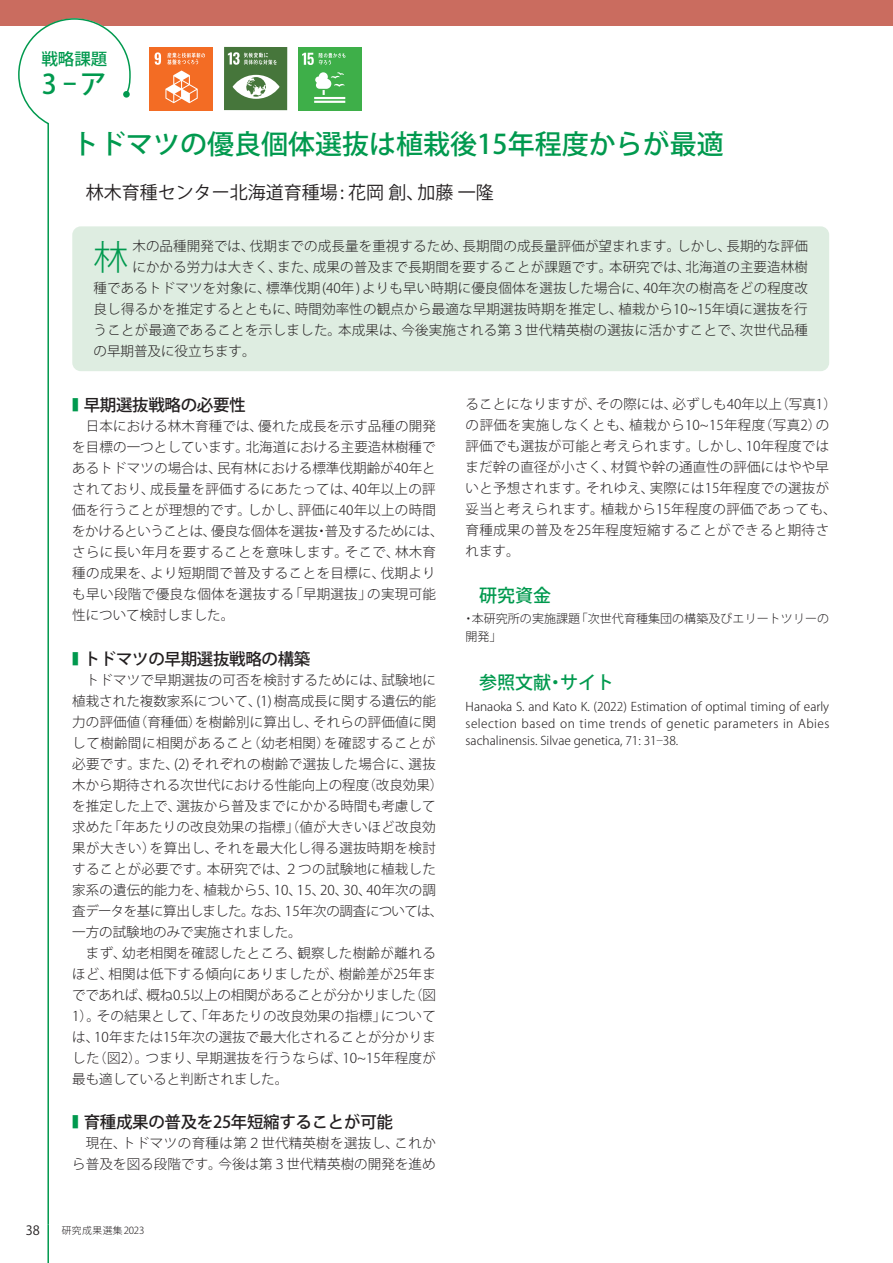
<style>
.page{position:relative;width:893px;height:1263px;background:#fff}
.page>*{position:absolute;margin:0;border:0;box-sizing:border-box;transform-origin:0 0}
.t1{font:300 34.5px "Koz Go Pr 6 N";color:#00994e}
.t2{font:500 27px "Koz Go Pr 6 N";color:#00994e}
.t3{font:18px "Koz Go Pr 6 N";color:#231f20}
.t4{font:500 18px "Koz Go Pr 6 N";color:#00994e}
.t5{font:500 16.5px "Koz Go Pr 6 N";letter-spacing:-.02em;color:#231f20}
.t6{font:500 16.5px "Koz Go Pr 6 N";color:#00994e}
.t7{font:300 13.5px/21px "Koz Go Pr 6 N";letter-spacing:.015em;color:#231f20}
.t8{font:12.75px "Koz Go Pr 6 N";color:#231f20}
.t9{font:300 12px/17.2px "Koz Go Pr 6 N";letter-spacing:.005em;color:#231f20}
.t10{font:300 9.75px "Koz Go Pr 6 N";letter-spacing:.05em;color:#231f20}
.s1{color:#00994e}
</style>
<div class="page">
<div style="left:0;top:0;width:893px;height:26px;background:#ca6c5f"></div>
<svg style="left:18px;top:18px;width:113px;height:106px"></svg>
<div style="left:123px;top:91px;width:7px;height:7px;background:#00994e;border-radius:50%"></div>
<hr style="left:47px;top:123px;width:2px;height:1101px;background:#00994e">
<div style="left:149px;top:47px;width:64px;height:64px;background:#f36c24"></div>
<svg style="left:155px;top:52px;width:6px;height:13px"></svg>
<svg style="left:165px;top:71px;width:33px;height:32px"></svg>
<svg style="left:167px;top:53px;width:38px;height:11px"></svg>
<div style="left:298px;top:47px;width:64px;height:63px;background:#3eaf49"></div>
<hr style="left:314px;top:97px;width:31px;height:2px;background:#fff">
<hr style="left:314px;top:101px;width:31px;height:2px;background:#fff">
<svg style="left:315px;top:72px;width:30px;height:23px"></svg>
<svg style="left:302px;top:53px;width:43px;height:12px"></svg>
<svg style="left:224px;top:47px;width:64px;height:64px"></svg>
<div style="left:224px;top:47px;width:63px;height:63px;background:#46763b"></div>
<svg style="left:233px;top:75px;width:47px;height:24px"></svg>
<svg style="left:228px;top:52px;width:49px;height:13px"></svg>
<div style="left:72px;top:226px;width:757px;height:145px;background:#deede1;border-radius:9px"></div>
<hr style="left:47px;top:1224px;width:2px;height:39px;background:#00994e">
<p class="t6" style="left:41px;top:50px;width:67px">戦略課題</p>
<h2 class="t2" style="left:42px;top:68px;width:67px">3 -ア</h2>
<h2 class="t2" style="left:72px;top:129px;width:653px">トドマツの優良個体選抜は植栽後15年程度からが最適</h2>
<h3 class="t3" style="left:86px;top:182px;width:410px">林木育種センター北海道育種場 : 花岡 創、加藤 一隆</h3>
<h1 class="t1" style="left:94px;top:237px;width:36px">林</h1>
<p class="t7" style="left:132px;top:236px;width:677px">木の品種開発では、伐期までの成長量を重視するため、長期間の成長量評価が望まれます。しかし、長期的な評価</p>
<p class="t7" style="left:132px;top:257px;width:677px">にかかる労力は大きく、また、成果の普及まで長期間を要することが課題です。本研究では、北海道の主要造林樹</p>
<p class="t7" style="left:94px;top:278px;width:716px">種であるトドマツを対象に、標準伐期 (40年 ) よりも早い時期に優良個体を選抜した場合に、40年次の樹高をどの程度改</p>
<p class="t7" style="left:94px;top:299px;width:716px">良し得るかを推定するとともに、時間効率性の観点から最適な早期選抜時期を推定し、植栽から10~15年頃に選抜を行</p>
<p class="t7" style="left:94px;top:320px;width:716px">うことが最適であることを示しました。本成果は、今後実施される第３世代精英樹の選抜に活かすことで、次世代品種</p>
<p class="t7" style="left:94px;top:341px;width:163px">の早期普及に役立ちます。</p>
<p class="t5" style="left:72px;top:396px;width:175px"><span class="s1">■</span> 早期選抜戦略の必要性</p>
<p class="t7" style="left:72px;top:416px;width:373px;text-indent:14px">日本における林木育種では、優れた成長を示す品種の開発を目標の一つとしています。北海道における主要造林樹種であるトドマツの場合は、民有林における標準伐期齢が40年とされており、成長量を評価するにあたっては、40年以上の評価を行うことが理想的です。しかし、評価に40年以上の時間をかけるということは、優良な個体を選抜・普及するためには、さらに長い年月を要することを意味します。そこで、林木育種の成果を、より短期間で普及することを目標に、伐期よりも早い段階で優良な個体を選抜する「早期選抜」の実現可能性について検討しました。</p>
<p class="t5" style="left:72px;top:649px;width:240px"><span class="s1">■</span> トドマツの早期選抜戦略の構築</p>
<p class="t7" style="left:72px;top:669px;width:373px;text-indent:14px">トドマツで早期選抜の可否を検討するためには、試験地に植栽された複数家系について、(1) 樹高成長に関する遺伝的能力の評価値（育種価）を樹齢別に算出し、それらの評価値に関して樹齢間に相関があること（幼老相関）を確認することが必要です。また、(2)それぞれの樹齢で選抜した場合に、選抜木から期待される次世代における性能向上の程度（改良効果）を推定した上で、選抜から普及までにかかる時間も考慮して求めた「年あたりの改良効果の指標」（値が大きいほど改良効果が大きい）を算出し、それを最大化し得る選抜時期を検討することが必要です。本研究では、２つの試験地に植栽した家系の遺伝的能力を、植栽から5、10、15、20、30、40年次の調査データを基に算出しました。なお、15年次の調査については、一方の試験地のみで実施されました。</p>
<p class="t7" style="left:72px;top:942px;width:365px;text-align:justify;text-indent:14px">まず、幼老相関を確認したところ、観察した樹齢が離れるほど、相関は低下する傾向にありましたが、樹齢差が25年までであれば、概ね0.5以上の相関があることが分かりました（図1）。その結果として、「年あたりの改良効果の指標」については、10年または15年次の選抜で最大化されることが分かりました（図2）。つまり、早期選抜を行うならば、10~15年程度が最も適していると判断されました。</p>
<p class="t5" style="left:72px;top:1113px;width:322px"><span class="s1">■</span> 育種成果の普及を25年短縮することが可能</p>
<p class="t7" style="left:72px;top:1133px;width:365px;text-align:right">現在、トドマツの育種は第２世代精英樹を選抜し、これから普及を図る段階です。今後は第３世代精英樹の開発を進め</p>
<p class="t8" style="left:26px;top:1223px;width:16px">38</p>
<p class="t10" style="left:62px;top:1224px;width:84px">研究成果選集2023</p>
<p class="t7" style="left:466px;top:393px;width:373px">ることになりますが、その際には、必ずしも40年以上（写真1）の評価を実施しなくとも、植栽から10~15年程度（写真2）の評価でも選抜が可能と考えられます。しかし、10年程度ではまだ幹の直径が小さく、材質や幹の通直性の評価にはやや早いと予想されます。それゆえ、実際には15年程度での選抜が妥当と考えられます。植栽から15年程度の評価であっても、育種成果の普及を25年程度短縮することができると期待されます。</p>
<h3 class="t4" style="left:479px;top:585px;width:73px">研究資金</h3>
<p class="t9" style="left:463px;top:610px;width:368px">・本研究所の実施課題「次世代育種集団の構築及びエリートツリーの開発」</p>
<h3 class="t4" style="left:479px;top:672px;width:136px">参照文献・サイト</h3>
<p class="t9" style="left:466px;top:698px;width:365px;text-align:justify">Hanaoka S. and Kato K. (2022) Estimation of optimal timing of early selection based on time trends of genetic parameters in Abies sachalinensis. Silvae genetica, 71: 31–38.</p>
</div>
